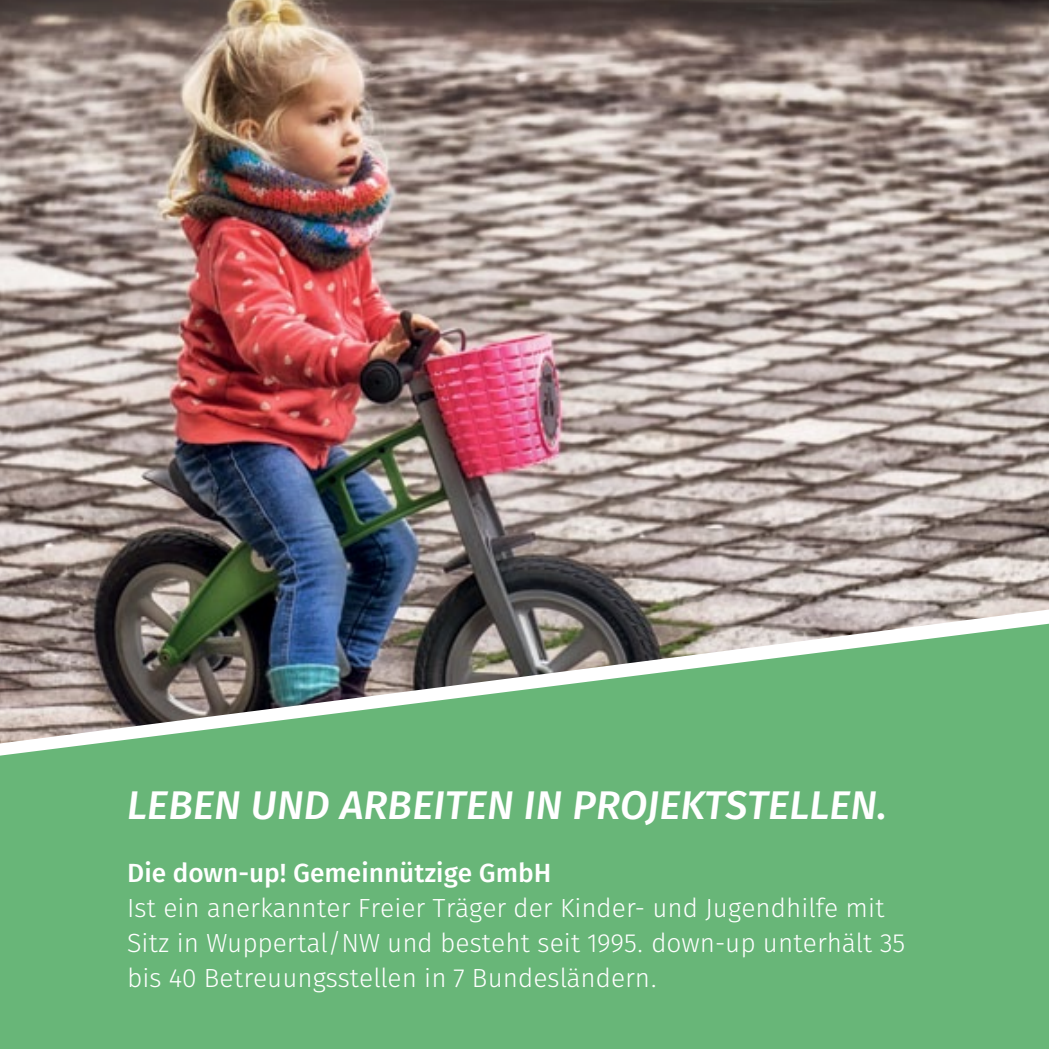
<style>
.page{position:relative;width:1049px;height:1049px;background:#fff}
.page>*{position:absolute;margin:0;border:0;box-sizing:border-box;transform-origin:0 0}
.t1{font:italic 40px "Fira Sans OT Medium";color:#fff}
.t2{font:26.25px/35px "Fira Sans OT Light";color:#fff}
.t3{font:26.25px "Fira Sans OT Medium";color:#fff}
</style>
<div class="page">
<img style="left:0;top:0;width:1049px;height:609px">
<img style="left:0;top:609px;width:1049px;height:15px">
<svg style="left:0;top:624px;width:1049px;height:425px;background:#6dae7a"></svg>
<h1 class="t1" style="left:127px;top:777px;width:762px">LEBEN UND ARBEITEN IN PROJEKTSTELLEN.</h1>
<p class="t3" style="left:127px;top:854px;width:426px">Die down-up! Gemeinnützige GmbH</p>
<p class="t2" style="left:127px;top:892px;width:780px">Ist ein anerkannter Freier Träger der Kinder- und Jugendhilfe mit<br>Sitz in Wuppertal/NW und besteht seit 1995. down-up unterhält 35 bis 40 Betreuungsstellen in 7 Bundesländern.</p>
</div>
